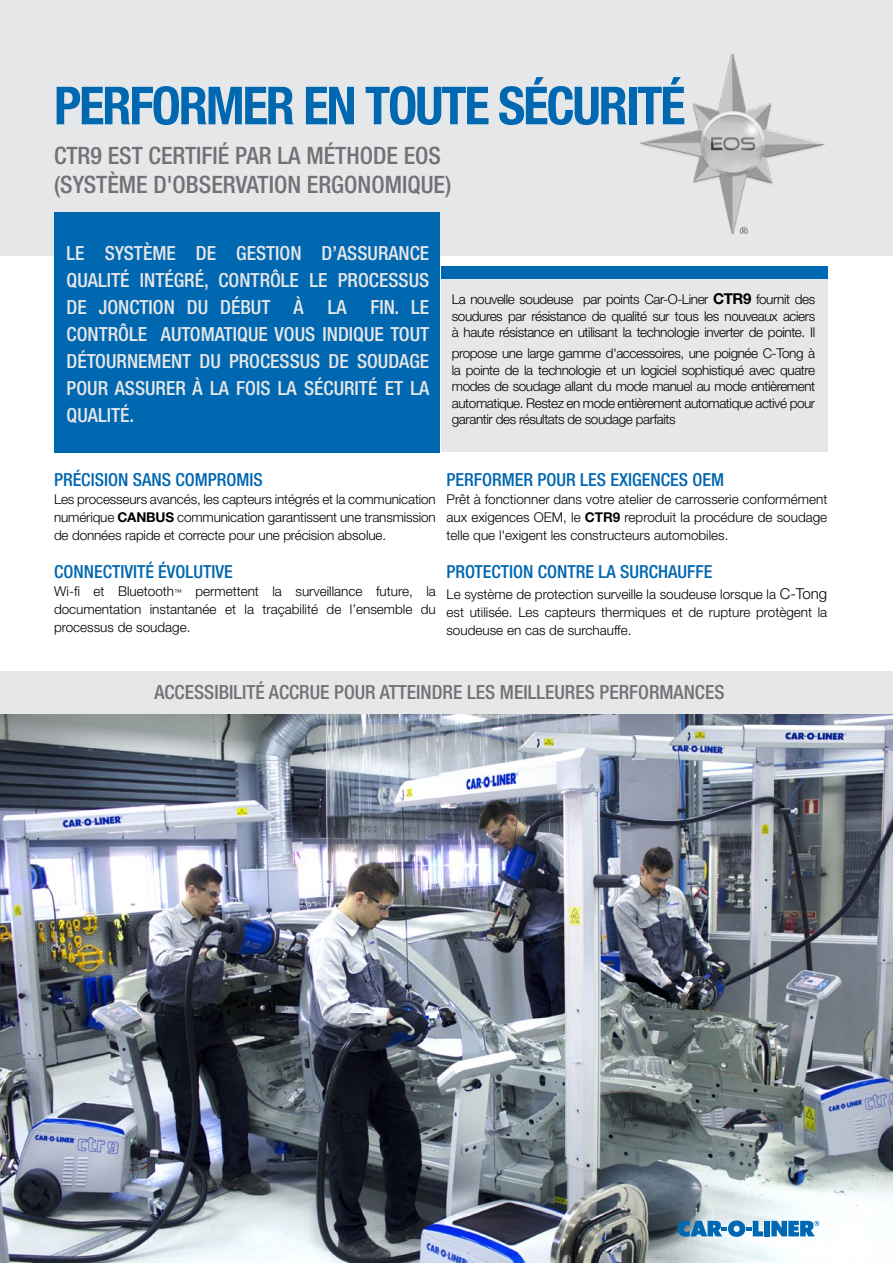
<style>
.page{position:relative;width:893px;height:1263px;background:#fff}
.page>*{position:absolute;margin:0;border:0;box-sizing:border-box;transform-origin:0 0}
.t1{font:700 condensed 52.5px "Helvetica Neue LT Pro";letter-spacing:-.04em;color:#0067b1}
.t2{font:500 condensed 24px "Helvetica Neue LT Pro";color:#717275}
.t3{font:500 condensed 19.5px/27px "Helvetica Neue LT Pro";color:#e6e7e8;text-align:justify}
.t4{font:500 condensed 19.5px "Helvetica Neue LT Pro";color:#717275}
.t5{font:500 condensed 18px "Helvetica Neue LT Pro";color:#0067b1}
.t6{font:300 13.5px/18px "Helvetica Neue LT Pro";letter-spacing:-.01em;color:#000;text-align:justify}
.s1{font-weight:700;font-size:15px}
.s2{font-weight:700}
.s3{font-size:7.8px}
.s4{font-size:15px}
</style>
<div class="page">
<img style="left:0;top:714px;width:893px;height:549px">
<div style="left:0;top:0;width:893px;height:255px;background:#e6e7e8"></div>
<svg style="left:678px;top:1220px;width:85px;height:17px"></svg>
<div style="left:764px;top:1221px;width:6px;height:15px;background:#0068b2"></div>
<svg style="left:771px;top:1221px;width:48px;height:15px"></svg>
<div style="left:0;top:671px;width:893px;height:43px;background:#e6e7e8"></div>
<div style="left:54px;top:212px;width:385px;height:240px;background:#0067b1"></div>
<div style="left:441px;top:275px;width:386px;height:177px;background:#e6e7e8"></div>
<div style="left:441px;top:266px;width:386px;height:13px;background:#0067b1"></div>
<img style="left:639px;top:54px;width:186px;height:180px">
<p class="t1" style="left:54px;top:74px;width:633px">PERFORMER EN TOUTE SÉCURITÉ</p>
<p class="t2" style="left:54px;top:141px;width:388px">CTR9 EST CERTIFIÉ PAR LA MÉTHODE EOS</p>
<p class="t2" style="left:54px;top:170px;width:399px">(SYSTÈME D'OBSERVATION ERGONOMIQUE)</p>
<p class="t3" style="left:67px;top:239px;width:364px">LE SYSTÈME DE GESTION D’ASSURANCE QUALITÉ INTÉGRÉ, CONTRÔLE LE PROCESSUS DE JONCTION DU DÉBUT À LA FIN. LE CONTRÔLE AUTOMATIQUE VOUS INDIQUE TOUT DÉTOURNEMENT DU PROCESSUS DE SOUDAGE POUR ASSURER À LA FOIS LA SÉCURITÉ ET LA QUALITÉ.</p>
<p class="t6" style="left:452px;top:291px;width:365px;line-height:16.5px">La nouvelle soudeuse par points Car-O-Liner <span class="s1">CTR9</span> fournit des soudures par résistance de qualité sur tous les nouveaux aciers à haute résistance en utilisant la technologie inverter de pointe. Il</p>
<p class="t6" style="left:452px;top:345px;width:365px;line-height:16.5px">propose une large gamme d'accessoires, une poignée C-Tong à la pointe de la technologie et un logiciel sophistiqué avec quatre modes de soudage allant du mode manuel au mode entièrement automatique. Restez en mode entièrement automatique activé pour garantir des résultats de soudage parfaits</p>
<p class="t5" style="left:54px;top:469px;width:210px">PRÉCISION SANS COMPROMIS</p>
<p class="t6" style="left:54px;top:490px;width:383px">Les processeurs avancés, les capteurs intégrés et la communication numérique <span class="s2">CANBUS</span> communication garantissent une transmission de données rapide et correcte pour une précision absolue.</p>
<p class="t5" style="left:54px;top:561px;width:180px">CONNECTIVITÉ ÉVOLUTIVE</p>
<p class="t6" style="left:54px;top:582px;width:383px">Wi-fi et Bluetooth<span class="s3">™</span> permettent la surveillance future, la documentation instantanée et la traçabilité de l’ensemble du processus de soudage.</p>
<p class="t5" style="left:446px;top:469px;width:279px">PERFORMER POUR LES EXIGENCES OEM</p>
<p class="t6" style="left:446px;top:490px;width:382px">Prêt à fonctionner dans votre atelier de carrosserie conformément aux exigences OEM, le <span class="s2">CTR9</span> reproduit la procédure de soudage telle que l'exigent les constructeurs automobiles.</p>
<p class="t5" style="left:446px;top:561px;width:268px">PROTECTION CONTRE LA SURCHAUFFE</p>
<p class="t6" style="left:446px;top:585px;width:382px">Le système de protection surveille la soudeuse lorsque la <span class="s4">C-Tong </span>est utilisée. Les capteurs thermiques et de rupture protègent la soudeuse en cas de surchauffe.</p>
<p class="t4" style="left:154px;top:680px;width:572px">ACCESSIBILITÉ ACCRUE POUR ATTEINDRE LES MEILLEURES PERFORMANCES</p>
</div>
